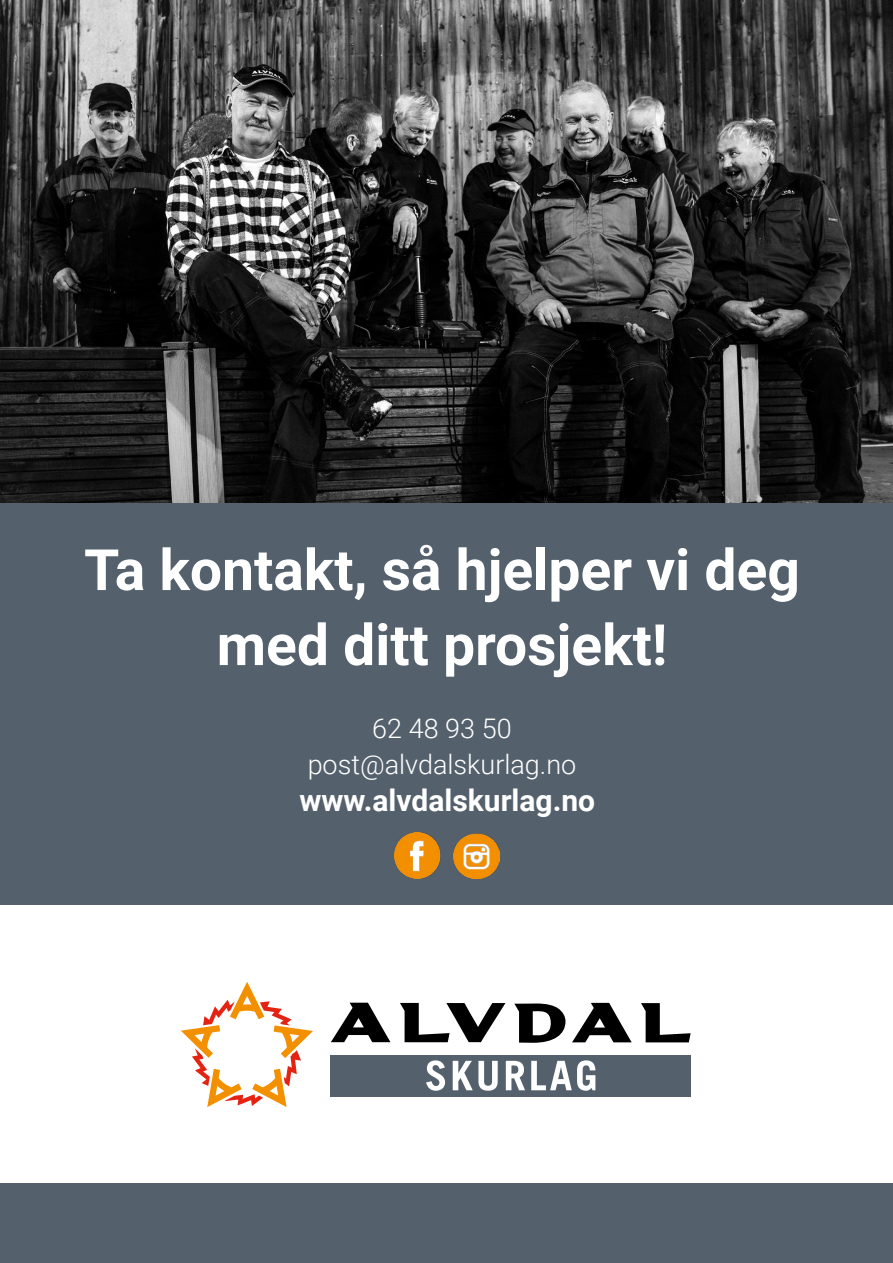
<style>
.page{position:relative;width:893px;height:1263px;background:#fff}
.page>*{position:absolute;margin:0;border:0;box-sizing:border-box;transform-origin:0 0}
.t1{font:700 57px/75px "Roboto";color:#fff;text-align:center}
.t2{font:700 30px "Roboto";color:#fff}
.t3{font:300 27px/36px "Roboto";color:#fff;text-align:center}
</style>
<div class="page">
<div style="left:0;top:503px;width:893px;height:403px;background:#54616c"></div>
<img style="left:453px;top:833px;width:46px;height:46px">
<img style="left:395px;top:832px;width:46px;height:46px">
<img style="left:0;top:0;width:893px;height:503px">
<div style="left:0;top:1183px;width:892px;height:80px;background:#54616c"></div>
<svg style="left:181px;top:982px;width:132px;height:125px"></svg>
<svg style="left:572px;top:1003px;width:60px;height:39px"></svg>
<svg style="left:331px;top:1003px;width:59px;height:39px"></svg>
<svg style="left:400px;top:1003px;width:105px;height:39px"></svg>
<svg style="left:641px;top:1003px;width:50px;height:39px"></svg>
<svg style="left:514px;top:1003px;width:51px;height:40px"></svg>
<div style="left:331px;top:1055px;width:360px;height:42px;background:#54616c"></div>
<svg style="left:426px;top:1060px;width:19px;height:31px"></svg>
<svg style="left:453px;top:1061px;width:45px;height:30px"></svg>
<svg style="left:506px;top:1061px;width:19px;height:29px"></svg>
<svg style="left:531px;top:1060px;width:64px;height:31px"></svg>
<p class="t1" style="left:84px;top:530px;width:717px">Ta kontakt, så hjelper vi deg med ditt prosjekt!</p>
<p class="t3" style="left:308px;top:709px;width:270px">62 48 93 50 post@alvdalskurlag.no</p>
<p class="t2" style="left:299px;top:779px;width:297px">www.alvdalskurlag.no</p>
</div>
